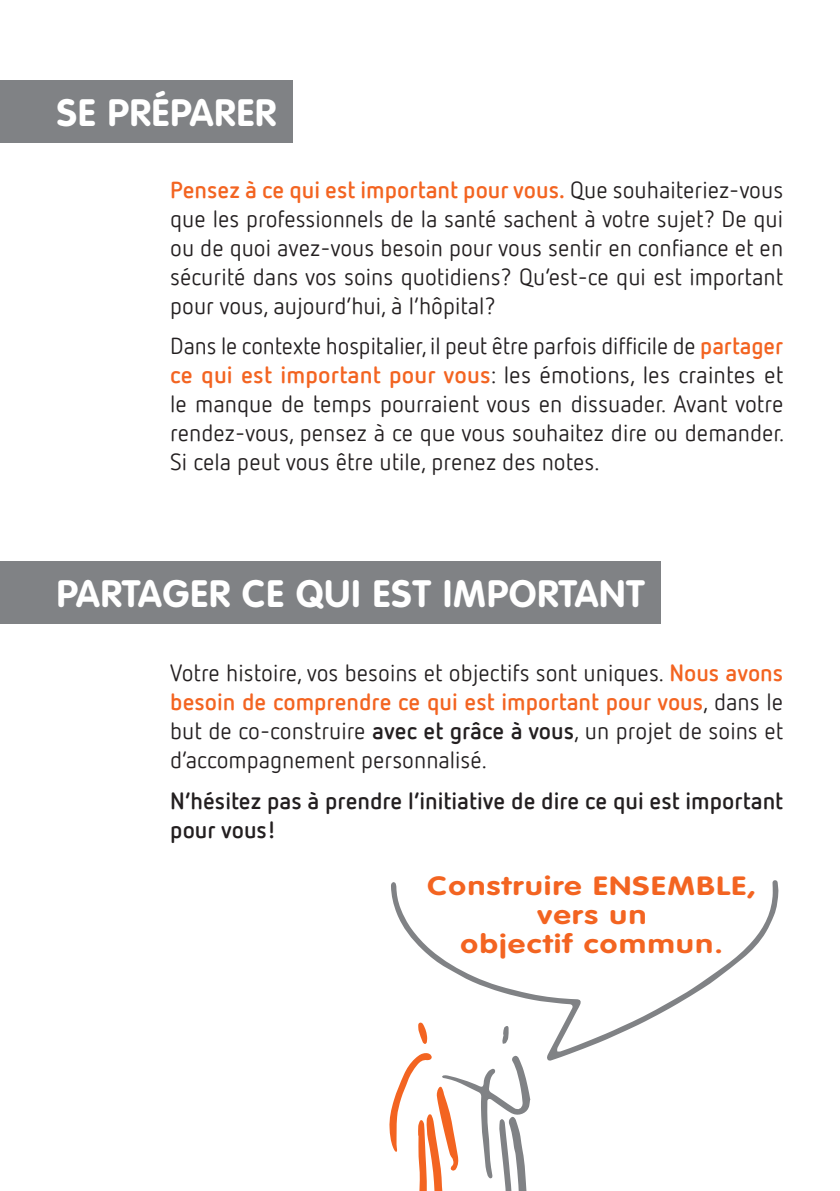
<style>
.page{position:relative;width:840px;height:1191px;background:#fff}
.page>*{position:absolute;margin:0;border:0;box-sizing:border-box;transform-origin:0 0}
.t1{font:700 37.6px "VAG Rounded";letter-spacing:.03em;color:#fff}
.flche_bleu{font:700 26px/29px "VAG Rounded";letter-spacing:.05em;color:#f36421;text-align:center;scale:1.22 1}
.flche_bleu-2{font:23.2px/29px "Netto Offc";color:#231f20;text-align:justify}
.flche_bleu-3{font:700 23.2px/29px "Netto Offc";color:#231f20}
.s1{font-weight:700;color:#f36421}
.s2{font-weight:700}
</style>
<div class="page">
<div style="left:0;top:81px;width:292px;height:62px;background:#808285"></div>
<div style="left:0;top:561px;width:660px;height:63px;background:#808285"></div>
<svg style="left:391px;top:880px;width:387px;height:181px"></svg>
<svg style="left:389px;top:1052px;width:141px;height:139px"></svg>
<svg style="left:418px;top:1022px;width:9px;height:22px"></svg>
<svg style="left:502px;top:1025px;width:6px;height:18px"></svg>
<p class="t1" style="left:57px;top:91px;width:221px">SE PRÉPARER</p>
<p class="flche_bleu-2" style="left:170px;top:175px;width:614px"><span class="s1">Pensez à ce qui est important pour vous.</span> Que souhaiteriez-vous que les professionnels de la santé sachent à votre sujet? De qui ou de quoi avez-vous besoin pour vous sentir en confiance et en sécurité dans vos soins quotidiens? Qu’est-ce qui est important pour vous, aujourd’hui, à l’hôpital?</p>
<p class="flche_bleu-2" style="left:170px;top:331px;width:615px">Dans le contexte hospitalier, il peut être parfois difficile de <span class="s1">partager ce qui est important pour vous</span>: les émotions, les craintes et le manque de temps pourraient vous en dissuader. Avant votre rendez-vous, pensez à ce que vous souhaitez dire ou demander.<br>Si cela peut vous être utile, prenez des notes.</p>
<p class="t1" style="left:57px;top:571px;width:589px">PARTAGER CE QUI EST IMPORTANT</p>
<p class="flche_bleu-2" style="left:170px;top:658px;width:614px">Votre histoire, vos besoins et objectifs sont uniques. <span class="s1">Nous avons besoin de comprendre ce qui est important pour vous</span>, dans le but de co-construire <span class="s2">avec et grâce à vous</span>, un projet de soins et d’accompagnement personnalisé.</p>
<p class="flche_bleu-3" style="left:170px;top:785px;width:614px">N’hésitez pas à prendre l’initiative de dire ce qui est important pour vous!</p>
<p class="flche_bleu" style="left:427px;top:871px;width:271px">Construire ENSEMBLE, vers un<br>objectif commun.</p>
</div>
